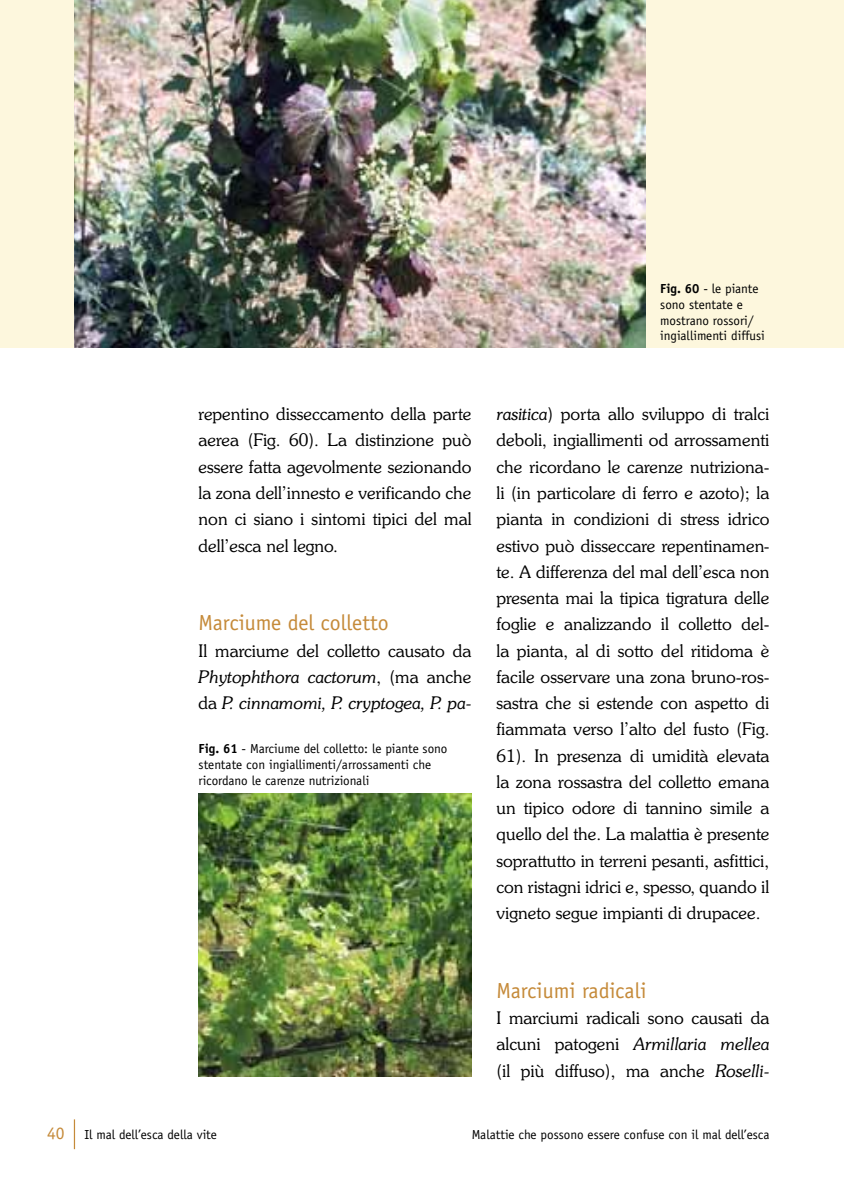
<style>
.page{position:relative;width:844px;height:1191px;background:#fff}
.page>*{position:absolute;margin:0;border:0;box-sizing:border-box;transform-origin:0 0}
.t1{font:21.88px "Officina Sans";color:#c58a39}
.t2{font:300 17.5px/26.2px "Souvenir IT Cby BT";color:#000;text-align:justify}
.t3{font:italic 300 17.5px/26.2px "Souvenir IT Cby BT";color:#000;text-align:justify}
.t4{font:13.12px/15.8px "Officina Sans";color:#000}
.s1{font-weight:700}
.s2{font-style:normal}
.s3{font-style:italic}
.s4{font-size:17.5px;color:#c58a39}
</style>
<div class="page">
<hr style="left:74px;top:1119px;width:1px;height:30px;background:#c58a39">
<div style="left:0;top:0;width:843px;height:347px;background:#fdf7dd"></div>
<img style="left:74px;top:0;width:571px;height:347px">
<img style="left:198px;top:794px;width:273px;height:282px">
<p class="t4" style="left:660px;top:282px;width:106px"><span class="s1">Fig. 60</span> - le piante sono stentate e mostrano rossori/ ingiallimenti diffusi</p>
<p class="t2" style="left:198px;top:402px;width:274px">repentino disseccamento della parte aerea (Fig. 60). La distinzione può essere fatta agevolmente sezionando la zona dell’innesto e verificando che non ci siano i sintomi tipici del mal dell’esca nel legno.</p>
<p class="t1" style="left:198px;top:614px;width:192px">Marciume del colletto</p>
<p class="t3" style="left:198px;top:638px;width:274px"><span class="s2">Il marciume del colletto causato da </span>Phytophthora cactorum<span class="s2">, (ma anche da</span> P. cinnamomi, P. cryptogea, P. pa-</p>
<p class="t4" style="left:198px;top:742px;width:250px"><span class="s1">Fig. 61</span> - Marciume del colletto: le piante sono stentate con ingiallimenti/arrossamenti che ricordano le carenze nutrizionali</p>
<p class="t2" style="left:496px;top:402px;width:274px"><span class="s3">rasitica</span>) porta allo sviluppo di tralci deboli, ingiallimenti od arrossamenti che ricordano le carenze nutriziona&shy;li (in particolare di ferro e azoto); la pianta in condizioni di stress idrico estivo può disseccare repentinamen&shy;te. A differenza del mal dell’esca non presenta mai la tipica tigratura delle foglie e analizzando il colletto del&shy;la pianta, al di sotto del ritidoma è facile osservare una zona bruno-ros&shy;sastra che si estende con aspetto di fiammata verso l’alto del fusto (Fig.<br>61). In presenza di umidità elevata la zona rossastra del colletto emana un tipico odore di tannino simile a quello del the. La malattia è presente soprattutto in terreni pesanti, asfittici, con ristagni idrici e, spesso, quando il vigneto segue impianti di drupacee.</p>
<p class="t1" style="left:496px;top:982px;width:151px">Marciumi radicali</p>
<p class="t2" style="left:496px;top:1006px;width:274px">I marciumi radicali sono causati da alcuni patogeni <span class="s3">Armillaria mellea </span>(il più diffuso), ma anche <span class="s3">Roselli-</span></p>
<p class="t4" style="left:47px;top:1127px;width:171px"><span class="s4">40</span> Il mal dell’esca della vite</p>
<p class="t4" style="left:471px;top:1127px;width:299px">Malattie che possono essere confuse con il mal dell’esca</p>
</div>
